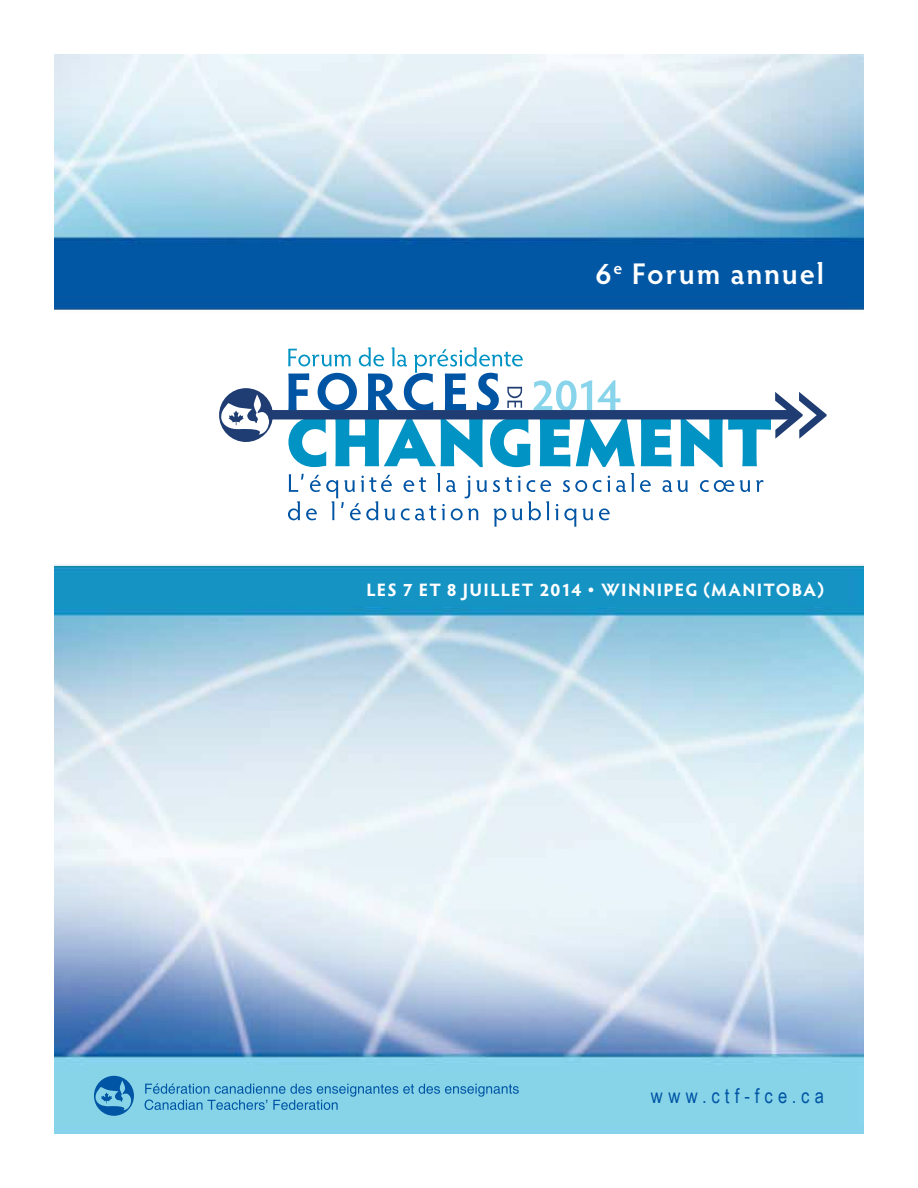
<style>
.page{position:relative;width:918px;height:1188px;background:#fff}
.page>*{position:absolute;margin:0;border:0;box-sizing:border-box;transform-origin:0 0}
.t1{font:600 30px "Hypatia Sans Pro";color:#fff}
.t2{font:20.25px "Arial Narrow";letter-spacing:.26em;color:#0055a5}
.t3{font:700 18px "Hypatia Sans Pro";letter-spacing:.075em;color:#fff}
</style>
<div class="page">
<img style="left:54px;top:54px;width:810px;height:1080px">
<div style="left:269px;top:410px;width:526px;height:9px;background:#1f3d72"></div>
<svg style="left:288px;top:347px;width:539px;height:120px"></svg>
<svg style="left:219px;top:388px;width:54px;height:54px"></svg>
<svg style="left:288px;top:473px;width:475px;height:54px"></svg>
<svg style="left:94px;top:1076px;width:40px;height:40px;background:#4394c6"></svg>
<svg style="left:145px;top:1083px;width:374px;height:27px;background:#6fbddc"></svg>
<h1 class="t1" style="left:596px;top:253px;width:230px">6<sup>e</sup> Forum annuel</h1>
<p class="t3" style="left:366px;top:577px;width:459px">LES 7 ET 8 JUILLET 2014 • WINNIPEG (MANITOBA)</p>
<p class="t2" style="left:651px;top:1081px;width:175px">www.ctf-fce.ca</p>
</div>
